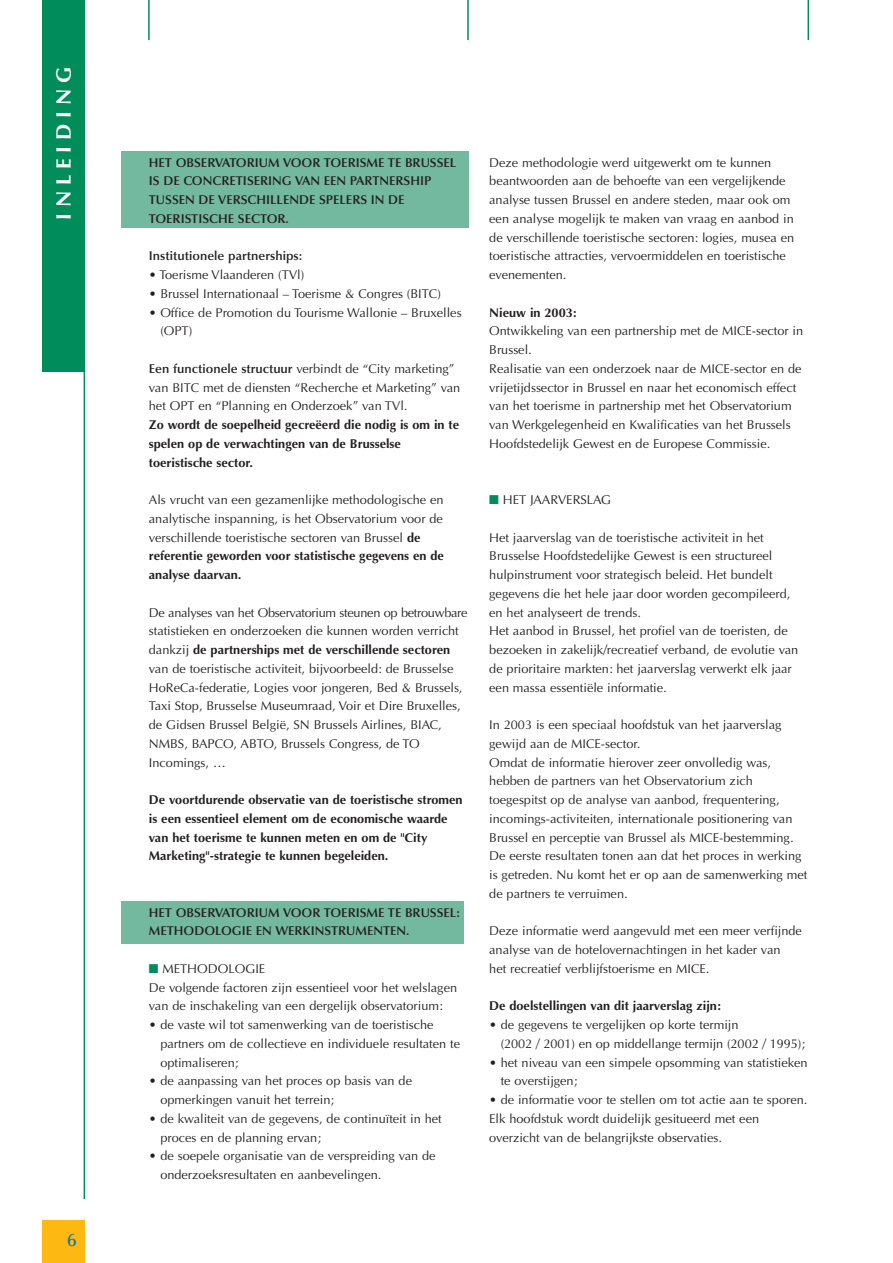
<style>
.page{position:relative;width:893px;height:1263px;background:#fff}
.page>*{position:absolute;margin:0;border:0;box-sizing:border-box;transform-origin:0 0}
.t1{font:700 21px "Optima";letter-spacing:.28em;color:#fff}
.t2{font:500 18px "Optima";color:#0071bc}
.t3{font:12.75px/18.8px "Optima";color:#231f1f}
.t4{font:700 12.75px/18.8px "Optima";color:#231f1f}
.t5{font:600 12.75px/18.8px "Optima";color:#231f1f}
.s1{font-weight:600}
.s2{font-weight:700}
.s3{color:#008c5b}
</style>
<div class="page">
<hr style="left:84px;top:0;width:1px;height:1199px;background:#008c5b">
<div style="left:43px;top:0;width:42px;height:371px;background:#008c5b"></div>
<div style="left:43px;top:1220px;width:42px;height:43px;background:#fdb812"></div>
<hr style="left:467px;top:0;width:1px;height:40px;background:#008c5b">
<hr style="left:148px;top:0;width:2px;height:40px;background:#008c5b">
<hr style="left:807px;top:0;width:2px;height:40px;background:#008c5b">
<div style="left:121px;top:151px;width:347px;height:76px;background:#73b99f"></div>
<div style="left:121px;top:901px;width:342px;height:43px;background:#73b99f"></div>
<h1 class="t1" style="left:55px;top:220px;width:156px;rotate:-90deg">INLEIDING</h1>
<h2 class="t2" style="left:68px;top:1232px;width:10px">6</h2>
<p class="t5" style="left:149px;top:154px;width:309px">HET OBSERVATORIUM VOOR TOERISME TE BRUSSEL IS DE CONCRETISERING VAN EEN PARTNERSHIP TUSSEN DE VERSCHILLENDE SPELERS IN DE TOERISTISCHE SECTOR.</p>
<p class="t5" style="left:149px;top:248px;width:155px">Institutionele partnerships:</p>
<p class="t3" style="left:149px;top:267px;width:157px">• Toerisme Vlaanderen (TVl)</p>
<p class="t3" style="left:149px;top:285px;width:293px">• Brussel Internationaal – Toerisme &amp; Congres (BITC)</p>
<p class="t3" style="left:160px;top:304px;width:303px;text-indent:-11px">• Office de Promotion du Tourisme Wallonie – Bruxelles (OPT)</p>
<p class="t3" style="left:149px;top:360px;width:313px"><span class="s1">Een functionele structuur</span> verbindt de “City marketing” van BITC met de diensten “Recherche et Marketing” van het OPT en “Planning en Onderzoek” van TVl.</p>
<p class="t4" style="left:149px;top:417px;width:312px">Zo wordt de soepelheid gecreëerd die nodig is om in te spelen op de verwachtingen van de Brusselse toeristische sector.</p>
<p class="t3" style="left:149px;top:492px;width:296px">Als vrucht van een gezamenlijke methodologische en analytische inspanning, is het Observatorium voor de verschillende toeristische sectoren van Brussel <span class="s2">de referentie geworden voor statistische gegevens en de analyse daarvan.</span></p>
<p class="t3" style="left:149px;top:604px;width:320px">De analyses van het Observatorium steunen op betrouwbare statistieken en onderzoeken die kunnen worden verricht dankzij <span class="s2">de partnerships met de verschillende sectoren </span>van de toeristische activiteit, bijvoorbeeld: de Brusselse HoReCa-federatie, Logies voor jongeren, Bed &amp; Brussels, Taxi Stop, Brusselse Museumraad, Voir et Dire Bruxelles, de Gidsen Brussel België, SN Brussels Airlines, BIAC, NMBS, BAPCO, ABTO, Brussels Congress, de TO Incomings, …</p>
<p class="t4" style="left:149px;top:792px;width:315px">De voortdurende observatie van de toeristische stromen is een essentieel element om de economische waarde van het toerisme te kunnen meten en om de "City Marketing"-strategie te kunnen begeleiden.</p>
<p class="t5" style="left:149px;top:904px;width:312px">HET OBSERVATORIUM VOOR TOERISME TE BRUSSEL:<br>METHODOLOGIE EN WERKINSTRUMENTEN.</p>
<p class="t3" style="left:149px;top:960px;width:310px"><span class="s3">■</span> METHODOLOGIE<br>De volgende factoren zijn essentieel voor het welslagen van de inschakeling van een dergelijk observatorium:</p>
<p class="t3" style="left:160px;top:1017px;width:301px;text-indent:-11px">• de vaste wil tot samenwerking van de toeristische partners om de collectieve en individuele resultaten te optimaliseren;</p>
<p class="t3" style="left:160px;top:1073px;width:253px;text-indent:-11px">• de aanpassing van het proces op basis van de opmerkingen vanuit het terrein;</p>
<p class="t3" style="left:160px;top:1110px;width:283px;text-indent:-11px">• de kwaliteit van de gegevens, de continuïteit in het proces en de planning ervan;</p>
<p class="t3" style="left:160px;top:1148px;width:277px;text-indent:-11px">• de soepele organisatie van de verspreiding van de onderzoeksresultaten en aanbevelingen.</p>
<p class="t3" style="left:489px;top:154px;width:306px">Deze methodologie werd uitgewerkt om te kunnen beantwoorden aan de behoefte van een vergelijkende analyse tussen Brussel en andere steden, maar ook om een analyse mogelijk te maken van vraag en aanbod in de verschillende toeristische sectoren: logies, musea en toeristische attracties, vervoermiddelen en toeristische evenementen.</p>
<p class="t4" style="left:489px;top:304px;width:89px">Nieuw in 2003:</p>
<p class="t3" style="left:489px;top:323px;width:315px">Ontwikkeling van een partnership met de MICE-sector in Brussel.<br>Realisatie van een onderzoek naar de MICE-sector en de vrijetijdssector in Brussel en naar het economisch effect van het toerisme in partnership met het Observatorium van Werkgelegenheid en Kwalificaties van het Brussels Hoofdstedelijk Gewest en de Europese Commissie.</p>
<p class="t3" style="left:489px;top:492px;width:123px"><span class="s3">■</span> HET JAARVERSLAG</p>
<p class="t3" style="left:489px;top:529px;width:310px">Het jaarverslag van de toeristische activiteit in het Brusselse Hoofdstedelijke Gewest is een structureel hulpinstrument voor strategisch beleid. Het bundelt gegevens die het hele jaar door worden gecompileerd, en het analyseert de trends.<br>Het aanbod in Brussel, het profiel van de toeristen, de bezoeken in zakelijk/recreatief verband, de evolutie van de prioritaire markten: het jaarverslag verwerkt elk jaar een massa essentiële informatie.</p>
<p class="t3" style="left:489px;top:717px;width:320px">In 2003 is een speciaal hoofdstuk van het jaarverslag gewijd aan de MICE-sector.<br>Omdat de informatie hierover zeer onvolledig was, hebben de partners van het Observatorium zich toegespitst op de analyse van aanbod, frequentering, incomings-activiteiten, internationale positionering van Brussel en perceptie van Brussel als MICE-bestemming.<br>De eerste resultaten tonen aan dat het proces in werking is getreden. Nu komt het er op aan de samenwerking met de partners te verruimen.</p>
<p class="t3" style="left:489px;top:923px;width:314px">Deze informatie werd aangevuld met een meer verfijnde analyse van de hotelovernachtingen in het kader van<br>het recreatief verblijfstoerisme en MICE.</p>
<p class="t4" style="left:489px;top:998px;width:233px">De doelstellingen van dit jaarverslag zijn:</p>
<p class="t3" style="left:500px;top:1017px;width:306px;text-indent:-11px">• de gegevens te vergelijken op korte termijn<br>(2002 / 2001) en op middellange termijn (2002 / 1995);</p>
<p class="t3" style="left:500px;top:1054px;width:308px;text-indent:-11px">• het niveau van een simpele opsomming van statistieken te overstijgen;</p>
<p class="t3" style="left:489px;top:1092px;width:319px">• de informatie voor te stellen om tot actie aan te sporen.<br>Elk hoofdstuk wordt duidelijk gesitueerd met een overzicht van de belangrijkste observaties.</p>
</div>
